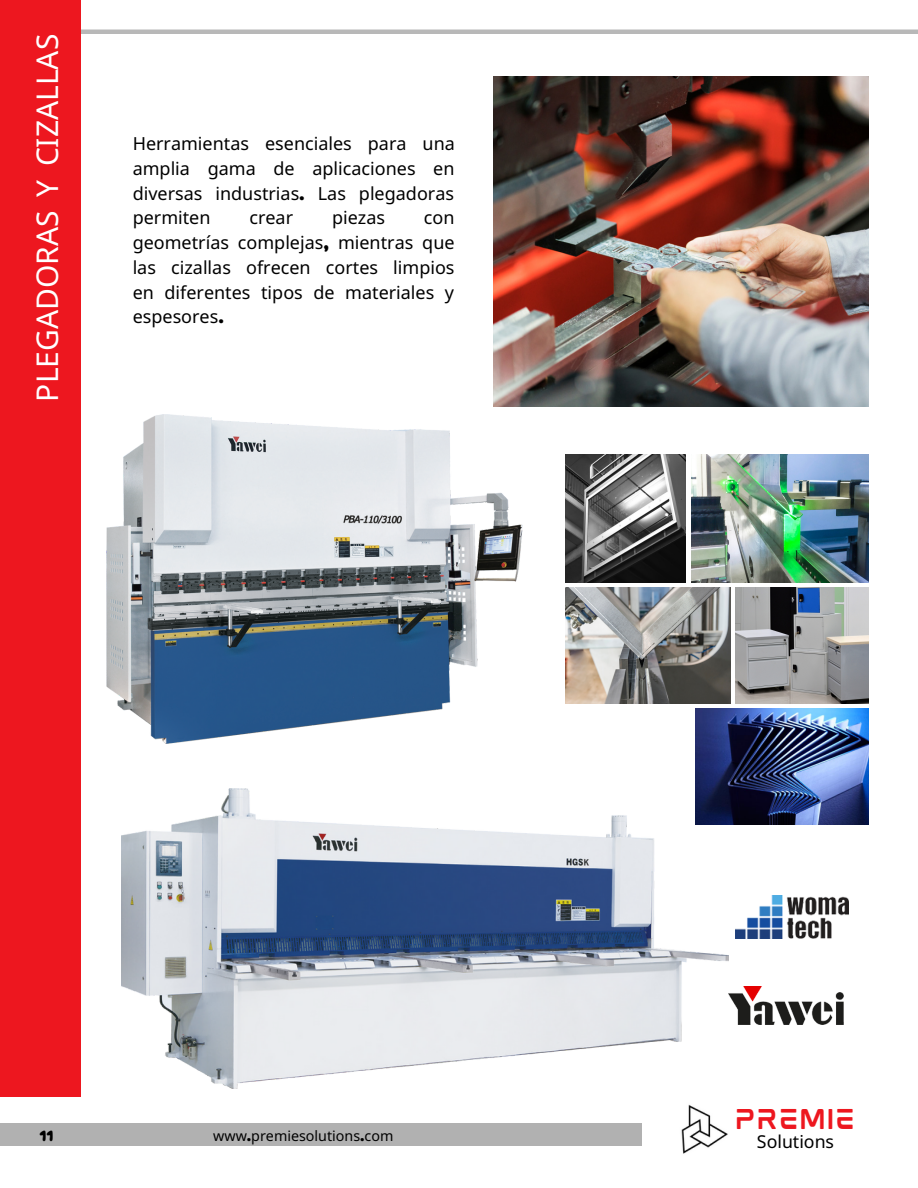
<style>
.page{position:relative;width:918px;height:1188px;background:#fff}
.page>*{position:absolute;margin:0;border:0;box-sizing:border-box;transform-origin:0 0}
.t1{font:30px "Noto Sans";color:#fff}
.t2{font:24.3px "mokotoglitch";color:#ed171f}
.t3{font:18px/24.8px "Noto Sans";color:#000;text-align:justify}
.t4{font:17.7px "Noto Sans";color:#000}
.t5{font:14.25px "Noto Sans";color:#000}
.t6{font:700 14.25px "Gan CLM";color:#000}
.s1{font-family:"Gan CLM";font-weight:700}
</style>
<div class="page">
<hr style="left:31px;top:30px;width:887px;height:4px;background:#b8b8b8">
<img style="left:494px;top:77px;width:374px;height:330px">
<img style="left:729px;top:987px;width:114px;height:38px">
<img style="left:107px;top:414px;width:415px;height:330px">
<img style="left:566px;top:588px;width:165px;height:115px">
<img style="left:691px;top:454px;width:178px;height:129px">
<div style="left:0;top:0;width:81px;height:1096px;background:#ed171f"></div>
<img style="left:121px;top:789px;width:608px;height:299px">
<img style="left:736px;top:896px;width:112px;height:43px">
<img style="left:695px;top:708px;width:174px;height:116px">
<img style="left:736px;top:588px;width:132px;height:115px">
<img style="left:566px;top:454px;width:120px;height:129px">
<img style="left:662px;top:1087px;width:67px;height:67px">
<div style="left:0;top:1123px;width:641px;height:23px;background:#b1b1b1"></div>
<p class="t1" style="left:26px;top:402px;width:369px;rotate:-90deg">PLEGADORAS Y CIZALLAS</p>
<p class="t3" style="left:133px;top:131px;width:324px">Herramientas esenciales para una amplia gama de aplicaciones en diversas industrias<span class="s1">.</span> Las plegadoras permiten</p>
<p class="t3" style="left:249px;top:205px;width:45px">crear</p>
<p class="t3" style="left:332px;top:205px;width:55px">piezas</p>
<p class="t3" style="left:133px;top:205px;width:323px;text-indent:291px">con geometrías complejas<span class="s1">,</span> mientras que las cizallas ofrecen cortes limpios en diferentes tipos de materiales y espesores<span class="s1">.</span></p>
<p class="t6" style="left:40px;top:1129px;width:16px">11</p>
<p class="t5" style="left:213px;top:1125px;width:182px">www<span class="s1">.</span>premiesolutions<span class="s1">.</span>com</p>
<p class="t2" style="left:735px;top:1111px;width:122px">PREMIE</p>
<p class="t4" style="left:757px;top:1129px;width:79px">Solutions</p>
</div>
